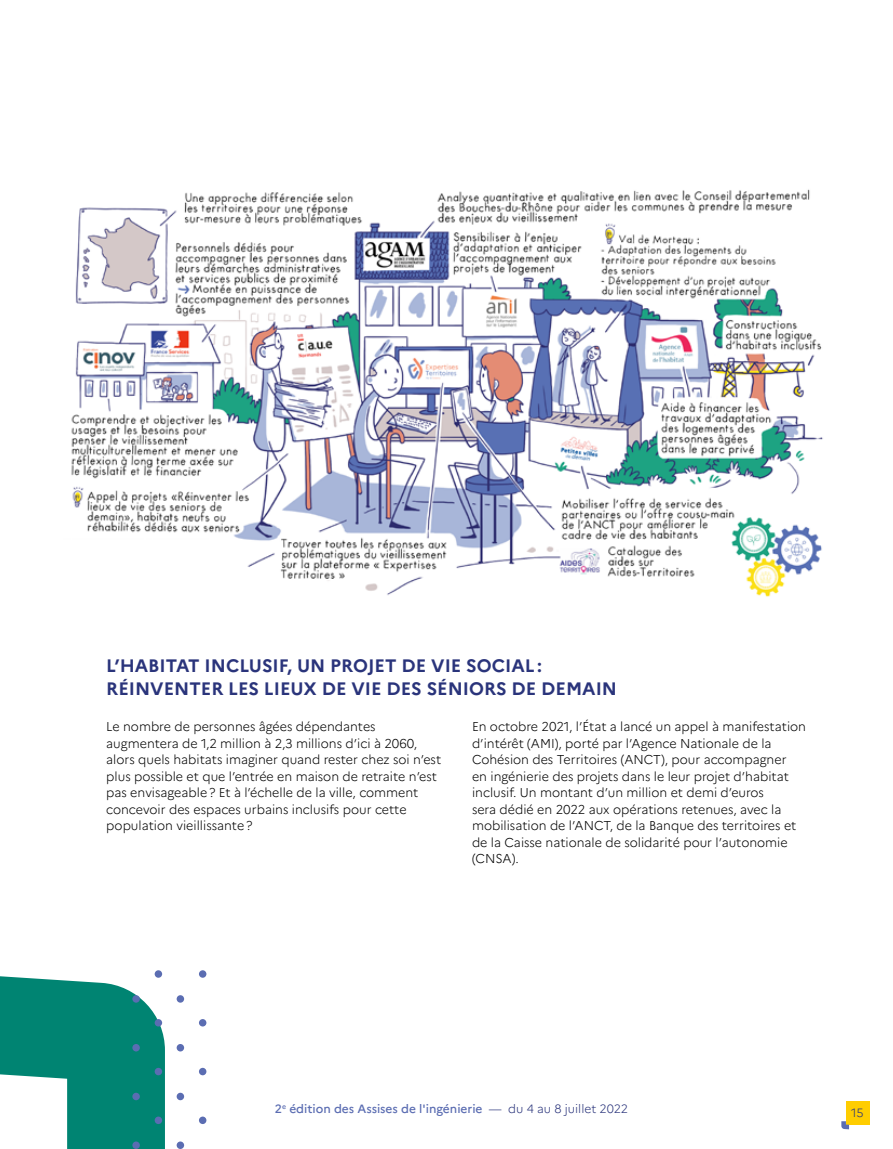
<style>
.page{position:relative;width:893px;height:1149px;background:#fff}
.page>*{position:absolute;margin:0;border:0;box-sizing:border-box;transform-origin:0 0}
.t1{font:700 18px/22.6px "Marianne";color:#2a347b}
.t2{font:300 12.75px/16.5px "Marianne";color:#000}
.t3{font:500 12px "Marianne";color:#5b6db2}
.t4{font:300 12px "Marianne";color:#2a347b}
.s1{font-weight:300;color:#2a347b}
</style>
<div class="page">
<div style="left:846px;top:1100px;width:23px;height:24px;background:#ffcd00"></div>
<svg style="left:841px;top:1121px;width:8px;height:7px"></svg>
<img style="left:71px;top:189px;width:752px;height:408px">
<svg style="left:71px;top:543px;width:166px;height:51px"></svg>
<svg style="left:0;top:970px;width:206px;height:178px"></svg>
<h1 class="t1" style="left:106px;top:654px;width:512px">L’HABITAT INCLUSIF, UN PROJET DE VIE SOCIAL:<br>RÉINVENTER LES LIEUX DE VIE DES SÉNIORS DE DEMAIN</h1>
<p class="t2" style="left:106px;top:717px;width:336px">Le nombre de personnes âgées dépendantes augmentera de 1,2 million à 2,3 millions d’ici à 2060, alors quels habitats imaginer quand rester chez soi n’est plus possible et que l’entrée en maison de retraite n’est pas envisageable ? Et à l’échelle de la ville, comment concevoir des espaces urbains inclusifs pour cette population vieillissante ?</p>
<p class="t2" style="left:472px;top:717px;width:336px">En octobre 2021, l’État a lancé un appel à manifestation d’intérêt (AMI), porté par l’Agence Nationale de la Cohésion des Territoires (ANCT), pour accompagner<br>en ingénierie des projets dans le leur projet d’habitat inclusif. Un montant d’un million et demi d’euros<br>sera dédié en 2022 aux opérations retenues, avec la mobilisation de l’ANCT, de la Banque des territoires et de la Caisse nationale de solidarité pour l’autonomie (CNSA).</p>
<p class="t3" style="left:275px;top:1100px;width:355px">2<sup>e</sup> édition des Assises de l'ingénierie <span class="s1">— du 4 au 8 juillet 2022</span></p>
<p class="t4" style="left:851px;top:1103px;width:14px">15</p>
</div>
